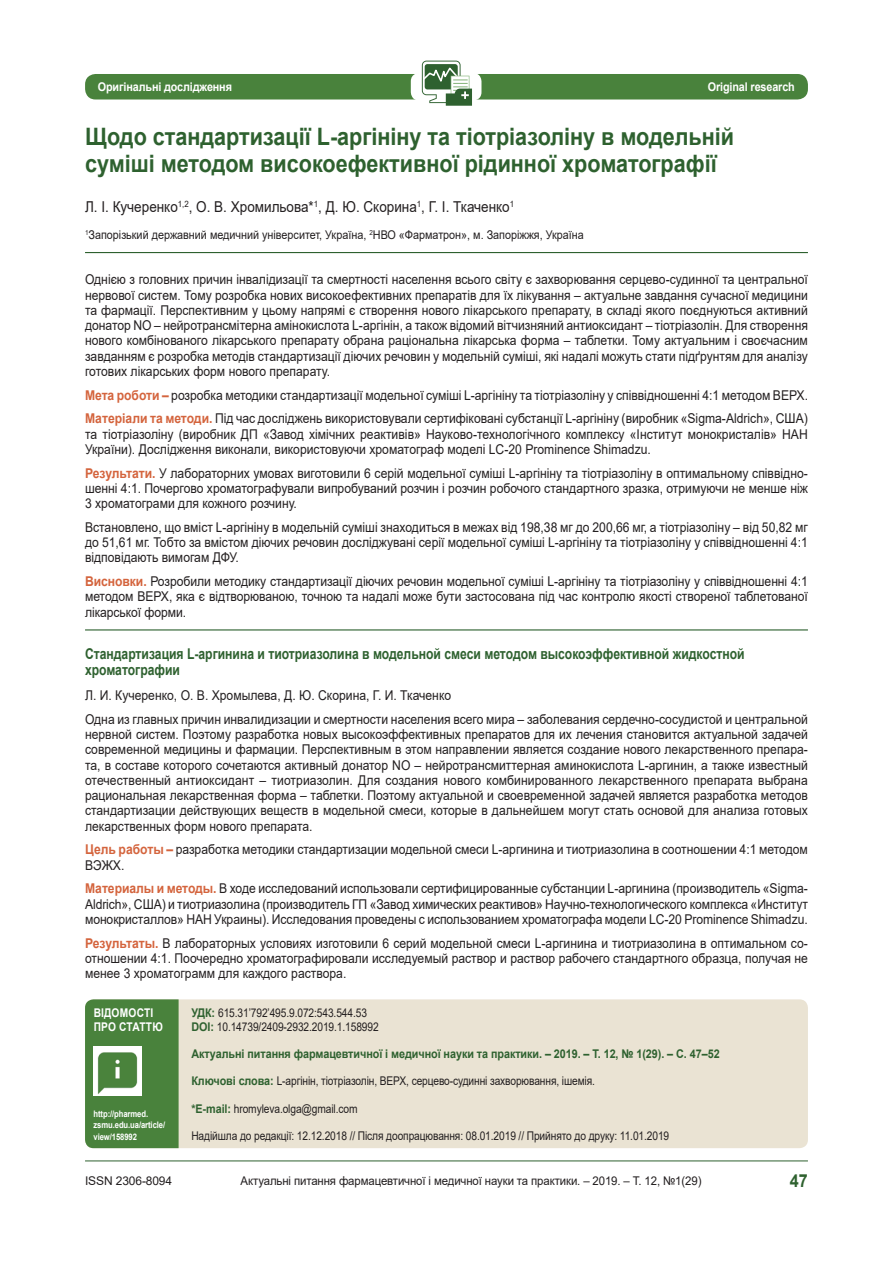
<style>
.page{position:relative;width:893px;height:1263px;background:#fff}
.page>*{position:absolute;margin:0;border:0;box-sizing:border-box;transform-origin:0 0}
.статья{font:700 24px/27.3px "Arial";color:#2e612f;scale:.9 1}
.t1{font:700 18px "Arial";color:#2e612f;scale:.9 1}
.автор{font:15px "Arial";color:#231f20;scale:.9 1}
.резюме_назв{font:700 14.85px/16.5px "Arial";color:#2e612f;scale:.82 1}
.резюме{font:13.5px/15.3px "Arial";color:#231f20;text-align:justify;scale:.9 1}
.резюме_0{font:13.5px/15.3px "Arial";color:#231f20;text-align:justify;scale:.9 1}
.резюме_низ{font:13.5px/15.3px "Arial";letter-spacing:-.005em;color:#231f20;text-align:justify;scale:.9 1}
.резюме_авт{font:13.5px "Arial";color:#231f20;scale:.9 1}
.удк{font:12px "Arial";letter-spacing:-.01em;color:#231f20;scale:.85 1}
.заведение{font:12px "Arial";color:#231f20;scale:.9 1}
.удк-2{font:700 12px "Arial";letter-spacing:-.005em;color:#2e612f;scale:.9 1}
.удк-3{font:12px "Arial";letter-spacing:-.01em;color:#231f20;scale:.95 1}
.о_статье_верх{font:700 12px "Arial";letter-spacing:-.01em;color:#fff;scale:.9 1}
.о_статье_верх-2{font:700 12px/14.9px "Arial";letter-spacing:.01em;color:#fff;scale:.85 1}
.удк-4{font:12px "Arial";letter-spacing:-.01em;color:#231f20}
.о_статье{font:700 9px/11.2px "Arial";letter-spacing:-.01em;color:#fff;scale:.85 1}
.s1{font-weight:700;color:#d4643d}
.s2{font-weight:700;color:#2e612f}
</style>
<div class="page">
<hr style="left:85px;top:1160px;width:723px;height:1px;background:#2e612f">
<div style="left:85px;top:74px;width:723px;height:25px;background:#49823c;border-radius:10px"></div>
<div style="left:411px;top:73px;width:70px;height:28px;background:#fff;border-radius:9px"></div>
<svg style="left:421px;top:60px;width:37px;height:32px"></svg>
<svg style="left:422px;top:61px;width:50px;height:45px"></svg>
<hr style="left:85px;top:252px;width:723px;height:1px;background:#2e612f">
<hr style="left:85px;top:629px;width:723px;height:1px;background:#2e612f">
<div style="left:85px;top:999px;width:723px;height:149px;background:#eae3d3;border-radius:9px"></div>
<div style="left:85px;top:999px;width:94px;height:149px;background:#49823c"></div>
<img style="left:94px;top:1047px;width:48px;height:48px">
<p class="о_статье_верх" style="left:98px;top:78px;width:151px">Оригінальні дослідження</p>
<p class="о_статье_верх" style="left:708px;top:78px;width:98px">Оriginal research</p>
<p class="статья" style="left:85px;top:123px;width:723px">Щодо стандартизації L-аргініну та тіотріазоліну в модельній суміші методом високоефективної рідинної хроматографії</p>
<p class="автор" style="left:85px;top:196px;width:478px">Л. І. Кучеренко<sup>1,2</sup>, О. В. Хромильова*<sup>1</sup>, Д. Ю. Скорина<sup>1</sup>, Г. І. Ткаченко<sup>1</sup></p>
<p class="заведение" style="left:85px;top:227px;width:556px"><sup>1</sup>Запорізький державний медичний університет, Україна, <sup>2</sup>НВО «Фарматрон», м. Запоріжжя, Україна</p>
<p class="резюме_0" style="left:85px;top:272px;width:805px">Однією з головних причин інвалідизації та смертності населення всього світу є захворювання серцево-судинної та центральної нервової систем. Тому розробка нових високоефективних препаратів для їх лікування – актуальне завдання сучасної медицини та фармації. Перспективним у цьому напрямі є створення нового лікарського препарату, в складі якого поєднуються активний донатор NO – нейротрансмітерна амінокислота L-аргінін, а також відомий вітчизняний антиоксидант – тіотріазолін. Для створення нового комбінованого лікарського препарату обрана раціональна лікарська форма – таблетки. Тому актуальним і своєчасним завданням є розробка методів стандартизації діючих речовин у модельній суміші, які надалі можуть стати підґрунтям для аналізу готових лікарських форм нового препарату.</p>
<p class="резюме" style="left:85px;top:387px;width:805px"><span class="s1">Мета роботи –</span> розробка методики стандартизації модельної суміші L-аргініну та тіотріазоліну у співвідношенні 4:1 методом ВЕРХ.</p>
<p class="резюме" style="left:85px;top:411px;width:805px"><span class="s1">Матеріали та методи.</span> Під час досліджень використовували сертифіковані субстанції L-аргініну (виробник «Sigma-Aldrich», США) та тіотріазоліну (виробник ДП «Завод хімічних реактивів» Науково-технологічного комплексу «Інститут монокристалів» НАН України). Дослідження виконали, використовуючи хроматограф моделі LC-20 Prominence Shimadzu.</p>
<p class="резюме" style="left:85px;top:465px;width:805px"><span class="s1">Результати.</span> У лабораторних умовах виготовили 6 серій модельної суміші L-аргініну та тіотріазоліну в оптимальному співвідно&shy;шенні 4:1. Почергово хроматографували випробуваний розчин і розчин робочого стандартного зразка, отримуючи не менше ніж 3 хроматограми для кожного розчину.</p>
<p class="резюме" style="left:85px;top:519px;width:805px">Встановлено, що вміст L-аргініну в модельній суміші знаходиться в межах від 198,38 мг до 200,66 мг, а тіотріазоліну – від 50,82 мг до 51,61 мг. Тобто за вмістом діючих речовин досліджувані серії модельної суміші L-аргініну та тіотріазоліну у співвідношенні 4:1 відповідають вимогам ДФУ.</p>
<p class="резюме_низ" style="left:85px;top:574px;width:805px"><span class="s1">Висновки.</span> Розробили методику стандартизації діючих речовин модельної суміші L-аргініну та тіотріазоліну у співвідношенні 4:1 методом ВЕРХ, яка є відтворюваною, точною та надалі може бути застосована під час контролю якості створеної таблетованої лікарської форми.</p>
<p class="резюме_назв" style="left:85px;top:645px;width:806px">Стандартизация L-аргинина и тиотриазолина в модельной смеси методом высокоэффективной жидкостной хроматографии</p>
<p class="резюме_авт" style="left:85px;top:686px;width:408px">Л. И. Кучеренко, О. В. Хромылева, Д. Ю. Скорина, Г. И. Ткаченко</p>
<p class="резюме" style="left:85px;top:711px;width:805px">Одна из главных причин инвалидизации и смертности населения всего мира – заболевания сердечно-сосудистой и центральной нервной систем. Поэтому разработка новых высокоэффективных препаратов для их лечения становится актуальной задачей современной медицины и фармации. Перспективным в этом направлении является создание нового лекарственного препара&shy;та, в составе которого сочетаются активный донатор NO – нейротрансмиттерная аминокислота L-аргинин, а также известный отечественный антиоксидант – тиотриазолин. Для создания нового комбинированного лекарственного препарата выбрана рациональная лекарственная форма – таблетки. Поэтому актуальной и своевременной задачей является разработка методов стандартизации действующих веществ в модельной смеси, которые в дальнейшем могут стать основой для анализа готовых лекарственных форм нового препарата.</p>
<p class="резюме" style="left:85px;top:842px;width:805px"><span class="s1">Цель работы –</span> разработка методики стандартизации модельной смеси L-аргинина и тиотриазолина в соотношении 4:1 методом<br>ВЭЖХ.</p>
<p class="резюме" style="left:85px;top:881px;width:805px"><span class="s1">Материалы и методы.</span> В ходе исследований использовали сертифицированные субстанции L-аргинина (производитель «Sigma-Aldrich», США) и тиотриазолина (производитель ГП «Завод химических реактивов» Научно-технологического комплекса «Институт монокристаллов» НАН Украины). Исследования проведены с использованием хроматографа модели LC-20 Prominence Shimadzu.</p>
<p class="резюме" style="left:85px;top:935px;width:805px"><span class="s1">Результаты.</span> В лабораторных условиях изготовили 6 серий модельной смеси L-аргинина и тиотриазолина в оптимальном со&shy;отношении 4:1. Поочередно хроматографировали исследуемый раствор и раствор рабочего стандартного образца, получая не менее 3 хроматограмм для каждого раствора.</p>
<p class="удк" style="left:191px;top:1004px;width:208px"><span class="s2">УДК:</span> 615.31’792’495.9.072:543.544.53</p>
<p class="удк" style="left:191px;top:1018px;width:222px"><span class="s2">DOI:</span> 10.14739/2409-2932.2019.1.158992</p>
<p class="удк-2" style="left:191px;top:1045px;width:588px">Актуальні питання фармацевтичної і медичної науки та практики. – 2019. – Т. 12, № 1(29). – С. 47–52</p>
<p class="удк" style="left:191px;top:1073px;width:476px"><span class="s2">Ключові слова:</span> L-аргінін, тіотріазолін, ВЕРХ, серцево-судинні захворювання, ішемія.</p>
<p class="удк" style="left:191px;top:1100px;width:197px"><span class="s2">*E-mail:</span> hromyleva.olga@gmail.com</p>
<p class="удк" style="left:191px;top:1127px;width:564px">Надійшла до редакції: 12.12.2018 // Після доопрацювання: 08.01.2019 // Прийнято до друку: 11.01.2019</p>
<p class="о_статье_верх-2" style="left:94px;top:1005px;width:83px">ВІДОМОСТІ<br>ПРО СТАТТЮ</p>
<p class="о_статье" style="left:94px;top:1108px;width:86px">http://pharmed. zsmu.edu.ua/article/ view/158992</p>
<p class="удк-4" style="left:85px;top:1172px;width:89px">ISSN 2306-8094</p>
<p class="удк-3" style="left:241px;top:1172px;width:487px">Актуальні питання фармацевтичної і медичної науки та практики. – 2019. – Т. 12, №1(29)</p>
<p class="t1" style="left:790px;top:1168px;width:22px">47</p>
</div>
